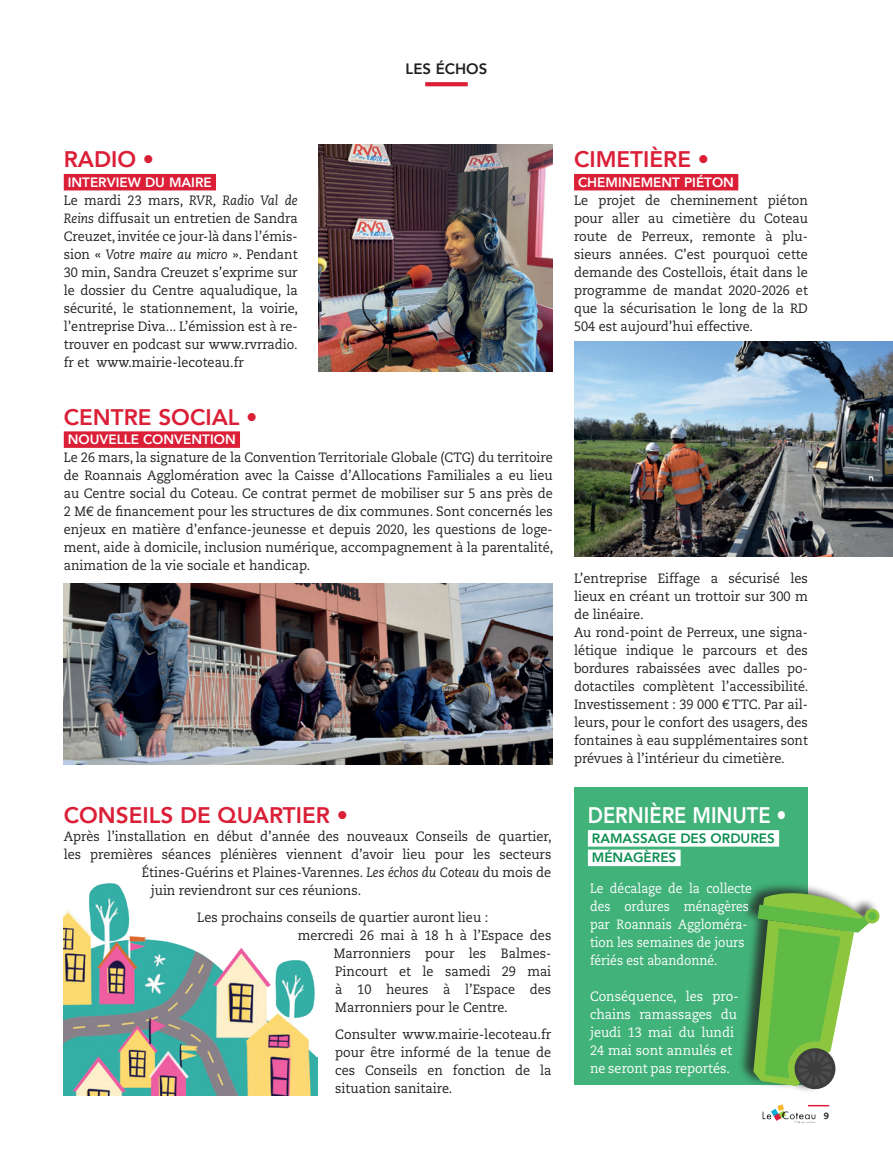
<style>
.page{position:relative;width:893px;height:1149px;background:#fff}
.page>*{position:absolute;margin:0;border:0;box-sizing:border-box;transform-origin:0 0}
.t1{font:800 22.5px "Avenir";color:#da1f37}
.t2{font:800 22.5px "Avenir";color:#fff;scale:.89 1}
.t3{font:800 15px "Avenir";color:#231f20}
.t4{font:13.5px/18px "Caecilia LT Std";color:#231f20;text-align:justify;scale:.94 1}
.t5{font:13.5px/18px "Caecilia LT Std";color:#231f20;scale:.95 1}
.t6{font:13.5px/18px "Caecilia LT Std";color:#fff;scale:.9 1}
.t7{font:13.5px/18px "Caecilia LT Std";color:#fff;scale:.94 1}
.t8{font:800 13.5px "Avenir";color:#fff}
.t9{font:800 13.5px/19.5px "Avenir";color:#0d8e53}
.t10{font:800 9px "Caecilia LT Std";color:#231f20}
.s1{font-style:italic}
</style>
<div class="page">
<div style="left:574px;top:787px;width:234px;height:297px;background:#41b279"></div>
<svg style="left:425px;top:82px;width:43px;height:4px"></svg>
<div style="left:64px;top:174px;width:152px;height:16px;background:#da1f37"></div>
<div style="left:64px;top:431px;width:176px;height:17px;background:#da1f37"></div>
<div style="left:574px;top:174px;width:164px;height:16px;background:#da1f37"></div>
<img style="left:64px;top:883px;width:253px;height:212px">
<img style="left:319px;top:145px;width:234px;height:226px">
<img style="left:574px;top:341px;width:319px;height:215px">
<hr style="left:808px;top:1104px;width:21px;height:2px;background:#da1f37">
<img style="left:762px;top:1104px;width:54px;height:19px">
<img style="left:64px;top:583px;width:489px;height:181px">
<div style="left:588px;top:829px;width:191px;height:17px;background:#fff"></div>
<div style="left:588px;top:849px;width:93px;height:16px;background:#fff"></div>
<div style="left:738px;top:881px;width:142px;height:212px;background:#231f20;opacity:.75"></div>
<svg style="left:753px;top:890px;width:127px;height:200px"></svg>
<div style="left:868px;top:911px;width:8px;height:9px;background:#60bb46;border-radius:50%"></div>
<p class="t3" style="left:406px;top:58px;width:83px">LES ÉCHOS</p>
<h1 class="t1" style="left:64px;top:142px;width:92px">RADIO •</h1>
<p class="t8" style="left:68px;top:171px;width:145px">INTERVIEW DU MAIRE</p>
<p class="t4" style="left:64px;top:191px;width:251px">Le mardi 23 mars, <span class="s1">RVR, Radio Val de Reins</span> diffusait un entretien de Sandra Creuzet, invitée ce jour-là dans l’émis&shy;sion « <span class="s1">Votre maire au micro</span> ». Pendant 30 min, Sandra Creuzet s’exprime sur le dossier du Centre aqualudique, la sécurité, le stationnement, la voirie, l’entreprise Diva... L’émission est à re&shy;trouver en podcast sur www.rvrradio. fr et www.mairie-lecoteau.fr</p>
<h1 class="t1" style="left:64px;top:399px;width:195px">CENTRE SOCIAL •</h1>
<p class="t8" style="left:68px;top:429px;width:169px">NOUVELLE CONVENTION</p>
<p class="t4" style="left:64px;top:448px;width:522px">Le 26 mars, la signature de la Convention Territoriale Globale (CTG) du territoire de Roannais Agglomération avec la Caisse d’Allocations Familiales a eu lieu au Centre social du Coteau. Ce contrat permet de mobiliser sur 5 ans près de 2 M€ de financement pour les structures de dix communes. Sont concernés les enjeux en matière d’enfance-jeunesse et depuis 2020, les questions de loge&shy;ment, aide à domicile, inclusion numérique, accompagnement à la parentalité, animation de la vie sociale et handicap.</p>
<h1 class="t1" style="left:64px;top:797px;width:286px">CONSEILS DE QUARTIER •</h1>
<p class="t4" style="left:64px;top:827px;width:521px">Après l’installation en début d’année des nouveaux Conseils de quartier,</p>
<p class="t4" style="left:64px;top:845px;width:520px">les premières séances plénières viennent d’avoir lieu pour les secteurs</p>
<p class="t4" style="left:142px;top:863px;width:437px">Étines-Guérins et Plaines-Varennes. <span class="s1">Les échos du Coteau</span> du mois de</p>
<p class="t4" style="left:151px;top:881px;width:225px">juin reviendront sur ces réunions.</p>
<p class="t4" style="left:197px;top:908px;width:311px">Les prochains conseils de quartier auront lieu :</p>
<p class="t4" style="left:298px;top:926px;width:271px">mercredi 26 mai à 18 h à l’Espace des</p>
<p class="t4" style="left:334px;top:944px;width:233px">Marronniers pour les Balmes-</p>
<p class="t4" style="left:335px;top:962px;width:231px">Pincourt et le samedi 29 mai</p>
<p class="t4" style="left:335px;top:980px;width:231px">à 10 heures à l’Espace des</p>
<p class="t4" style="left:335px;top:998px;width:185px">Marronniers pour le Centre.</p>
<p class="t5" style="left:335px;top:1024px;width:229px;text-align:justify">Consulter www.mairie-lecoteau.fr pour être informé de la tenue de ces Conseils en fonction de la situation sanitaire.</p>
<h1 class="t1" style="left:574px;top:142px;width:136px">CIMETIÈRE •</h1>
<p class="t8" style="left:578px;top:171px;width:157px">CHEMINEMENT PIÉTON</p>
<p class="t4" style="left:574px;top:191px;width:250px">Le projet de cheminement piéton pour aller au cimetière du Coteau route de Perreux, remonte à plu&shy;sieurs années. C’est pourquoi cette demande des Costellois, était dans le programme de mandat 2020-2026 et que la sécurisation le long de la RD 504 est aujourd’hui effective.</p>
<p class="t5" style="left:574px;top:569px;width:248px">L’entreprise Eiffage a sécurisé les lieux en créant un trottoir sur 300 m de linéaire.<br>Au rond-point de Perreux, une signa&shy;létique indique le parcours et des bordures rabaissées avec dalles po&shy;dotactiles complètent l’accessibilité.<br>Investissement : 39 000 € TTC. Par ail&shy;leurs, pour le confort des usagers, des fontaines à eau supplémentaires sont prévues à l’intérieur du cimetière.</p>
<h1 class="t2" style="left:588px;top:797px;width:225px">DERNIÈRE MINUTE •</h1>
<p class="t9" style="left:592px;top:828px;width:184px">RAMASSAGE DES ORDURES<br>MÉNAGÈRES</p>
<p class="t6" style="left:590px;top:879px;width:182px">Le décalage de la collecte des ordures ménagères par Roannais Aggloméra&shy;tion les semaines de jours fériés est abandonné.</p>
<p class="t7" style="left:590px;top:987px;width:159px">Conséquence, les pro&shy;chains ramassages du jeudi 13 mai du lundi<br>24 mai sont annulés et ne seront pas reportés.</p>
<p class="t10" style="left:824px;top:1109px;width:7px">9</p>
</div>
